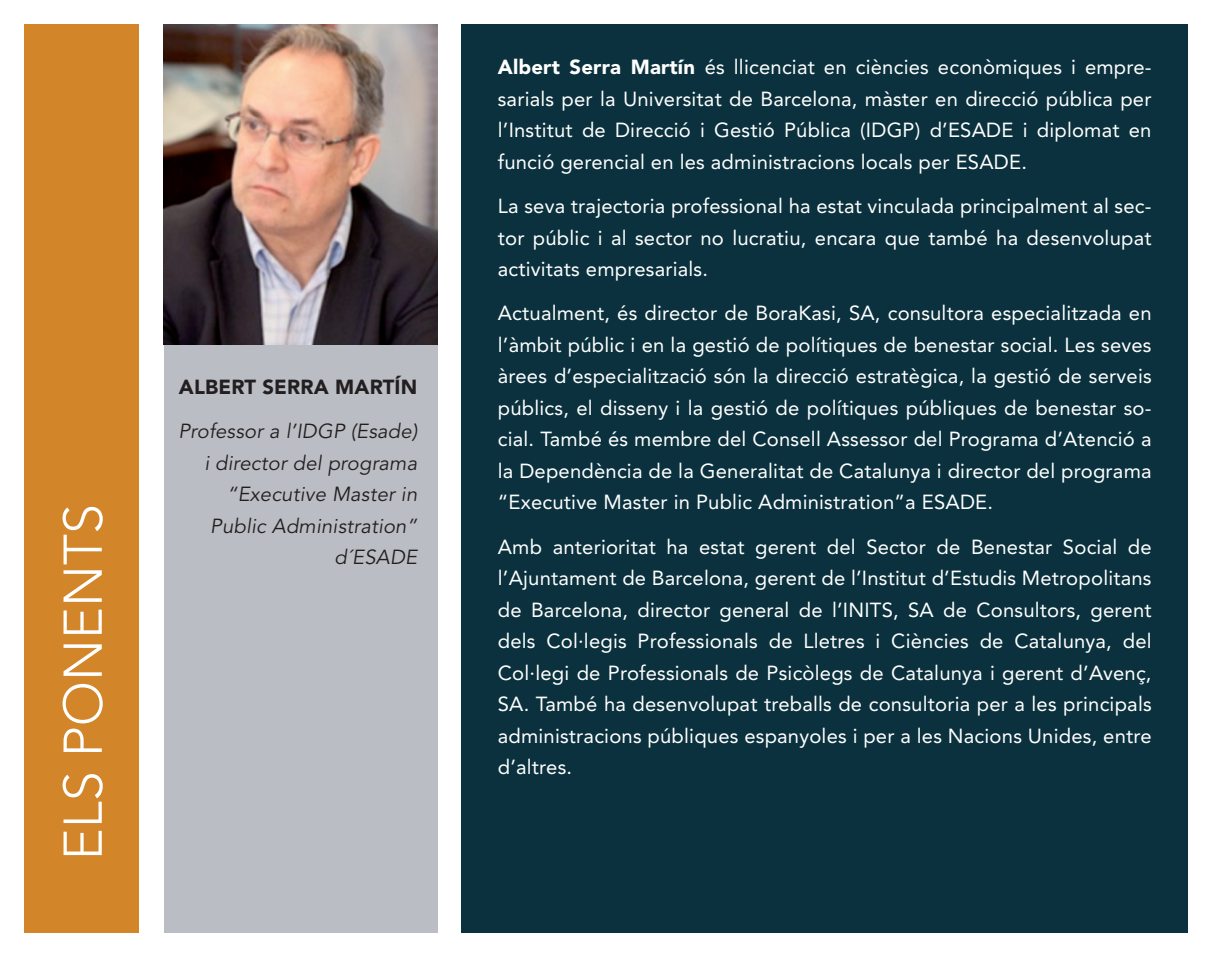
<style>
.page{position:relative;width:1212px;height:957px;background:#fff}
.page>*{position:absolute;margin:0;border:0;box-sizing:border-box;transform-origin:0 0}
.t1{font:300 54px "Avenir";color:#fff}
.t2{font:20.25px/31.5px "Avenir";letter-spacing:.01em;color:#fff;text-align:justify}
.t3{font:italic 20.25px/31.5px "Avenir";letter-spacing:.01em;color:#231f20;text-align:right}
.t4{font:900 20.25px "Avenir";letter-spacing:.01em;color:#231f20}
.s1{font-weight:900}
</style>
<div class="page">
<div style="left:24px;top:24px;width:115px;height:909px;background:#d28529"></div>
<div style="left:461px;top:25px;width:727px;height:908px;background:#0a313d"></div>
<div style="left:164px;top:24px;width:274px;height:909px;background:#babdc3"></div>
<img style="left:163px;top:25px;width:275px;height:320px">
<h1 class="t1" style="left:51px;top:860px;width:358px;rotate:-90deg">ELS PONENTS</h1>
<p class="t4" style="left:179px;top:375px;width:240px">ALBERT SERRA MARTÍN</p>
<p class="t3" style="left:178px;top:416px;width:240px">Professor a l’IDGP (Esade) i director del programa “Executive Master in<br>Public Administration” d´ESADE</p>
<p class="t2" style="left:498px;top:51px;width:655px"><span class="s1">Albert Serra Martín</span> és llicenciat en ciències econòmiques i empre&shy;sarials per la Universitat de Barcelona, màster en direcció pública per l’Institut de Direcció i Gestió Pública (IDGP) d’ESADE i diplomat en funció gerencial en les administracions locals per ESADE.</p>
<p class="t2" style="left:498px;top:190px;width:655px">La seva trajectoria professional ha estat vinculada principalment al sec&shy;tor públic i al sector no lucratiu, encara que també ha desenvolupat activitats empresarials.</p>
<p class="t2" style="left:498px;top:298px;width:655px">Actualment, és director de BoraKasi, SA, consultora especialitzada en l’àmbit públic i en la gestió de polítiques de benestar social. Les seves àrees d’especialització són la direcció estratègica, la gestió de serveis públics, el disseny i la gestió de polítiques públiques de benestar so&shy;cial. També és membre del Consell Assessor del Programa d’Atenció a la Dependència de la Generalitat de Catalunya i director del programa “Executive Master in Public Administration”a ESADE.</p>
<p class="t2" style="left:498px;top:531px;width:655px">Amb anterioritat ha estat gerent del Sector de Benestar Social de l’Ajuntament de Barcelona, gerent de l’Institut d’Estudis Metropolitans de Barcelona, director general de l’INITS, SA de Consultors, gerent dels Col·legis Professionals de Lletres i Ciències de Catalunya, del Col·legi de Professionals de Psicòlegs de Catalunya i gerent d’Avenç, SA. També ha desenvolupat treballs de consultoria per a les principals administracions públiques espanyoles i per a les Nacions Unides, entre d’altres.</p>
</div>
